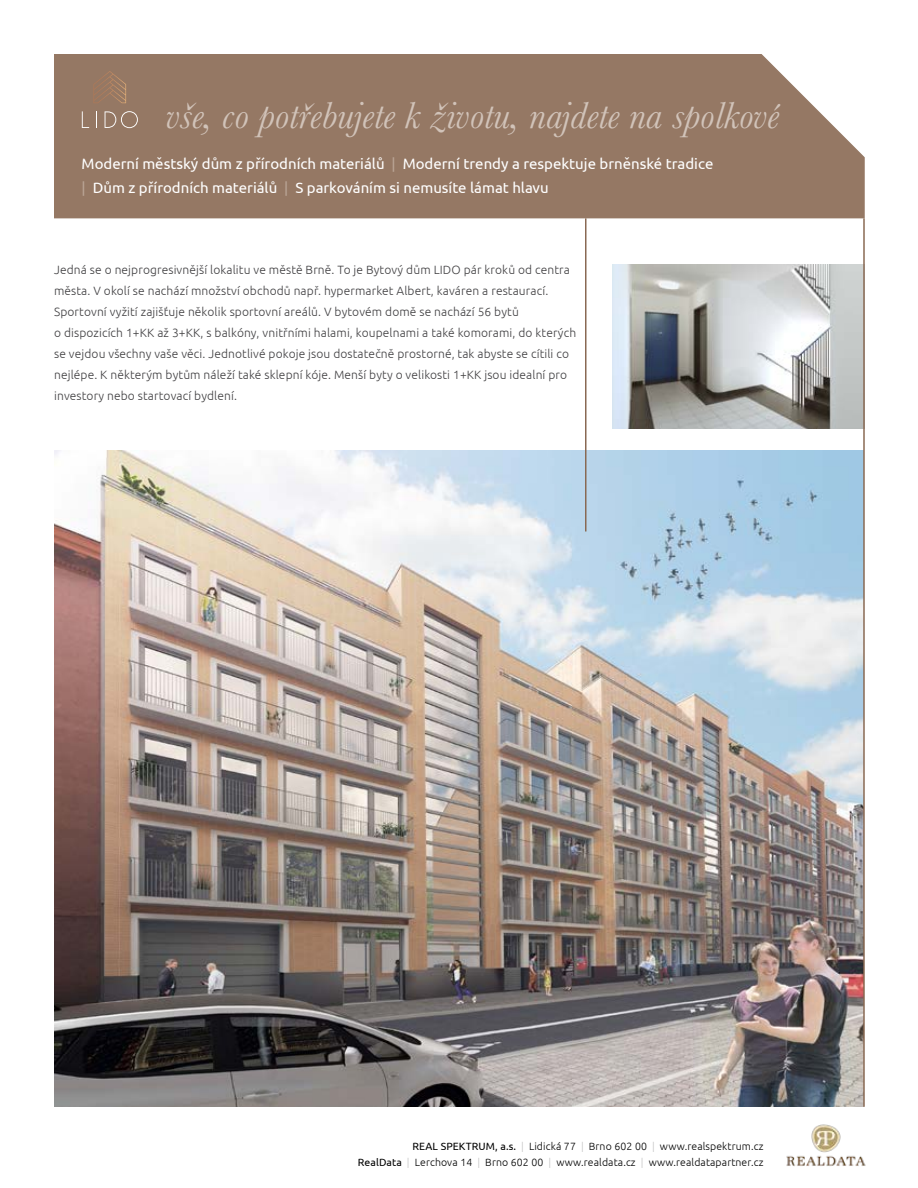
<style>
.page{position:relative;width:918px;height:1188px;background:#fff}
.page>*{position:absolute;margin:0;border:0;box-sizing:border-box;transform-origin:0 0}
.t1{font:italic 39px "Baskerville";color:#d1c3b9}
.t2{font:15px/24px "Ubuntu";color:#fff}
.t3{font:300 12px/21px "Ubuntu";letter-spacing:.01em;color:#414042}
.t4{font:300 10.5px/16.5px "Ubuntu";letter-spacing:.01em;color:#000;text-align:right}
.s1{color:#baa596}
.s2{font-weight:400}
.s3{color:#c2c2c2}
</style>
<div class="page">
<img style="left:786px;top:1124px;width:80px;height:42px">
<div style="left:54px;top:54px;width:811px;height:165px;background:#957864"></div>
<img style="left:54px;top:451px;width:809px;height:656px">
<img style="left:612px;top:265px;width:251px;height:164px">
<svg style="left:82px;top:111px;width:7px;height:17px"></svg>
<svg style="left:96px;top:111px;width:1px;height:17px"></svg>
<svg style="left:105px;top:111px;width:33px;height:17px"></svg>
<svg style="left:93px;top:71px;width:33px;height:32px"></svg>
<hr style="left:863px;top:218px;width:2px;height:889px;background:#896953">
<hr style="left:585px;top:218px;width:1px;height:313px;background:#896953">
<h1 class="t1" style="left:166px;top:90px;width:615px">vše, co potřebujete k životu, najdete na spolkové</h1>
<p class="t2" style="left:82px;top:151px;width:633px">Moderní městský dům z přírodních materiálů <span class="s1">|</span> Moderní trendy a respektuje brněnské tradice <span class="s1">|</span> Dům z přírodních materiálů <span class="s1">|</span> S parkováním si nemusíte lámat hlavu</p>
<p class="t3" style="left:54px;top:259px;width:524px">Jedná se o nejprogresivnější lokalitu ve městě Brně. To je Bytový dům LIDO pár kroků od centra města. V okolí se nachází množství obchodů např. hypermarket Albert, kaváren a restaurací.<br>Sportovní vyžití zajišťuje několik sportovní areálů. V bytovém domě se nachází 56 bytů<br>o dispozicích 1+KK až 3+KK, s balkóny, vnitřními halami, koupelnami a také komorami, do kterých se vejdou všechny vaše věci. Jednotlivé pokoje jsou dostatečně prostorné, tak abyste se cítili co nejlépe. K některým bytům náleží také sklepní kóje. Menší byty o velikosti 1+KK jsou idealní pro investory nebo startovací bydlení.</p>
<p class="t4" style="left:358px;top:1137px;width:407px"><span class="s2">REAL SPEKTRUM, a.s.</span> <span class="s3">|</span> Lidická 77 <span class="s3">|</span> Brno 602 00 <span class="s3">|</span> www.realspektrum.cz<br><span class="s2">RealData</span> <span class="s3">|</span> Lerchova 14 <span class="s3">|</span> Brno 602 00 <span class="s3">|</span> www.realdata.cz <span class="s3">|</span> www.realdatapartner.cz</p>
</div>
